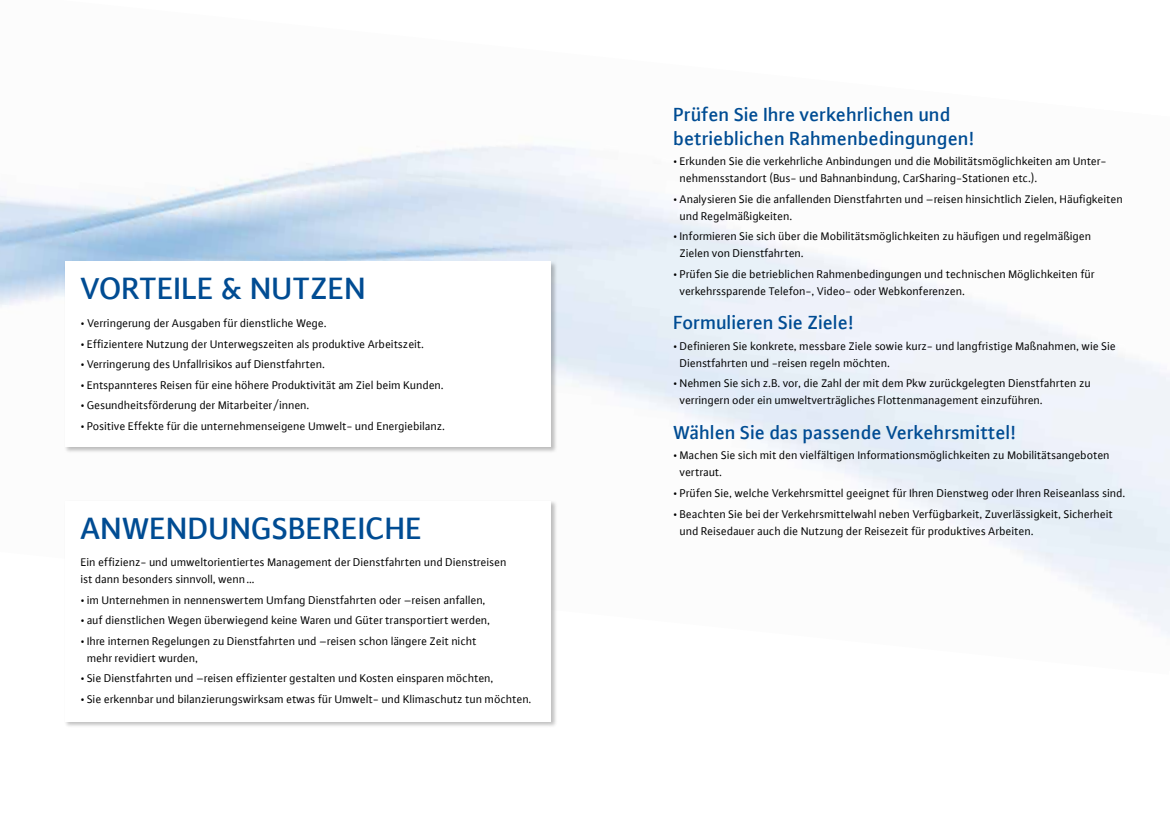
<style>
.page{position:relative;width:1170px;height:833px;background:#fff}
.page>*{position:absolute;margin:0;border:0;box-sizing:border-box;transform-origin:0 0}
.t1{font:500 32.5px "Plus Sans Lf CE";color:#004c93}
.t2{font:500 20px/23.8px "Plus Sans Lf CE";color:#004c93}
.t3{font:11.88px/17px "Plus Sans Normal LF";color:#000}
</style>
<div class="page">
<div style="left:64px;top:260px;width:493px;height:193px;background:#000;opacity:.25"></div>
<div style="left:66px;top:262px;width:485px;height:185px;background:#fff"></div>
<div style="left:64px;top:499px;width:493px;height:228px;background:#000;opacity:.25"></div>
<div style="left:66px;top:500px;width:485px;height:221px;background:#fff"></div>
<h1 class="t1" style="left:81px;top:269px;width:282px">Vorteile &amp; Nutzen</h1>
<p class="t3" style="left:81px;top:314px;width:247px">• Verringerung der Ausgaben für dienstliche Wege.</p>
<p class="t3" style="left:81px;top:335px;width:345px">• Effizientere Nutzung der Unterwegszeiten als produktive Arbeitszeit.</p>
<p class="t3" style="left:81px;top:356px;width:246px">• Verringerung des Unfallrisikos auf Dienstfahrten.</p>
<p class="t3" style="left:81px;top:376px;width:365px">• Entspannteres Reisen für eine höhere Produktivität am Ziel beim Kunden.</p>
<p class="t3" style="left:81px;top:397px;width:230px">• Gesundheitsförderung der Mitarbeiter/innen.</p>
<p class="t3" style="left:81px;top:417px;width:366px">• Positive Effekte für die unternehmenseigene Umwelt- und Energiebilanz.</p>
<h1 class="t1" style="left:81px;top:508px;width:343px">Anwendungsbereiche</h1>
<p class="t3" style="left:81px;top:554px;width:427px">Ein effizienz- und umweltorientiertes Management der Dienstfahrten und Dienstreisen ist dann besonders sinnvoll, wenn…</p>
<p class="t3" style="left:81px;top:591px;width:406px">• im Unternehmen in nennenswertem Umfang Dienstfahrten oder –reisen anfallen,</p>
<p class="t3" style="left:81px;top:612px;width:411px">• auf dienstlichen Wegen überwiegend keine Waren und Güter transportiert werden,</p>
<p class="t3" style="left:87px;top:632px;width:391px;text-indent:-6px">• Ihre internen Regelungen zu Dienstfahrten und –reisen schon längere Zeit nicht mehr revidiert wurden,</p>
<p class="t3" style="left:81px;top:670px;width:414px">• Sie Dienstfahrten und –reisen effizienter gestalten und Kosten einsparen möchten,</p>
<p class="t3" style="left:81px;top:690px;width:452px">• Sie erkennbar und bilanzierungswirksam etwas für Umwelt- und Klimaschutz tun möchten.</p>
<h2 class="t2" style="left:673px;top:102px;width:302px">Prüfen Sie Ihre verkehrlichen und betrieblichen Rahmenbedingungen!</h2>
<p class="t3" style="left:679px;top:153px;width:428px;text-indent:-6px">• Erkunden Sie die verkehrliche Anbindungen und die Mobilitätsmöglichkeiten am Unter&shy;nehmensstandort (Bus- und Bahnanbindung, CarSharing-Stationen etc.).</p>
<p class="t3" style="left:679px;top:190px;width:444px;text-indent:-6px">• Analysieren Sie die anfallenden Dienstfahrten und –reisen hinsichtlich Zielen, Häufigkeiten und Regelmäßigkeiten.</p>
<p class="t3" style="left:679px;top:228px;width:413px;text-indent:-6px">• Informieren Sie sich über die Mobilitätsmöglichkeiten zu häufigen und regelmäßigen<br>Zielen von Dienstfahrten.</p>
<p class="t3" style="left:679px;top:265px;width:416px;text-indent:-6px">• Prüfen Sie die betrieblichen Rahmenbedingungen und technischen Möglichkeiten für verkehrssparende Telefon-, Video- oder Webkonferenzen.</p>
<h2 class="t2" style="left:673px;top:311px;width:182px">Formulieren Sie Ziele!</h2>
<p class="t3" style="left:679px;top:337px;width:438px;text-indent:-6px">• Definieren Sie konkrete, messbare Ziele sowie kurz- und langfristige Maßnahmen, wie Sie<br>Dienstfahrten und -reisen regeln möchten.</p>
<p class="t3" style="left:679px;top:375px;width:412px;text-indent:-6px">• Nehmen Sie sich z.B. vor, die Zahl der mit dem Pkw zurückgelegten Dienstfahrten zu verringern oder ein umweltverträgliches Flottenmanagement einzuführen.</p>
<h2 class="t2" style="left:673px;top:420px;width:344px">Wählen Sie das passende Verkehrsmittel!</h2>
<p class="t3" style="left:679px;top:447px;width:431px;text-indent:-6px">• Machen Sie sich mit den vielfältigen Informationsmöglichkeiten zu Mobilitätsangeboten vertraut.</p>
<p class="t3" style="left:673px;top:484px;width:453px">• Prüfen Sie, welche Verkehrsmittel geeignet für Ihren Dienstweg oder Ihren Reiseanlass sind.</p>
<p class="t3" style="left:679px;top:505px;width:435px;text-indent:-6px">• Beachten Sie bei der Verkehrsmittelwahl neben Verfügbarkeit, Zuverlässigkeit, Sicherheit und Reisedauer auch die Nutzung der Reisezeit für produktives Arbeiten.</p>
</div>
